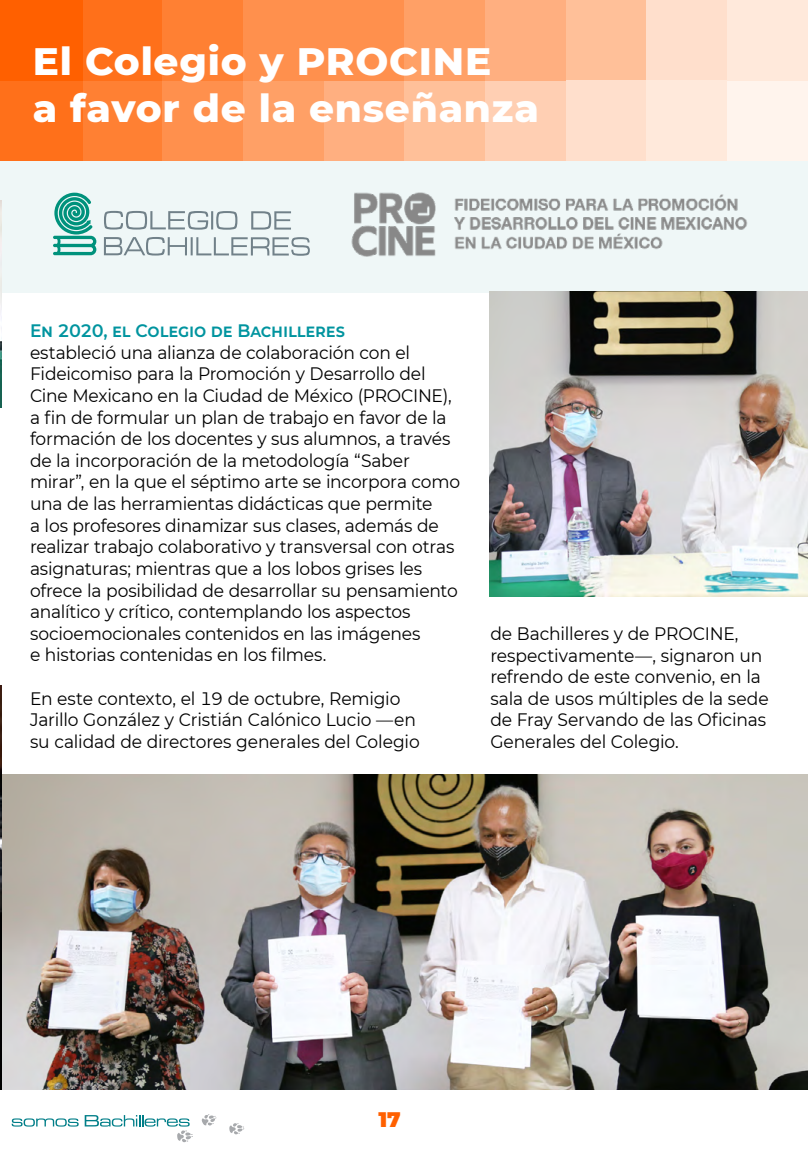
<style>
.page{position:relative;width:808px;height:1149px;background:#fff}
.page>*{position:absolute;margin:0;border:0;box-sizing:border-box;transform-origin:0 0}
.t1{font:800 39px/46.8px "Montserrat";letter-spacing:.02em;color:#fff}
.t2{font:900 21px "Montserrat";color:#ff6000}
.t3{font:18px/21.6px "Montserrat";letter-spacing:-.01em;color:#000;scale:.95 1}
.t4{font:600 18px "Montserrat";letter-spacing:-.01em;color:#00949f;scale:.95 1}
</style>
<div class="page">
<div style="left:238px;top:80px;width:86px;height:81px;background:#ffa066"></div>
<div style="left:238px;top:0;width:86px;height:81px;background:#ff904d"></div>
<div style="left:157px;top:80px;width:86px;height:81px;background:#ff904d"></div>
<div style="left:157px;top:0;width:86px;height:81px;background:#ff8033"></div>
<div style="left:81px;top:80px;width:81px;height:81px;background:#ff8033"></div>
<div style="left:81px;top:0;width:81px;height:81px;background:#ff701a"></div>
<div style="left:1px;top:80px;width:82px;height:81px;background:#ff701a"></div>
<div style="left:324px;top:80px;width:80px;height:81px;background:#ffaf80"></div>
<div style="left:485px;top:80px;width:81px;height:81px;background:#ffcfb3"></div>
<div style="left:404px;top:80px;width:81px;height:81px;background:#ffc099"></div>
<div style="left:1px;top:0;width:82px;height:81px;background:#ff6000"></div>
<div style="left:324px;top:0;width:80px;height:81px;background:#ff904d"></div>
<div style="left:485px;top:0;width:81px;height:81px;background:#ffaf80"></div>
<div style="left:404px;top:0;width:81px;height:81px;background:#ffa066"></div>
<div style="left:566px;top:0;width:80px;height:81px;background:#ffc099"></div>
<div style="left:646px;top:0;width:81px;height:81px;background:#ffdfcc"></div>
<div style="left:566px;top:80px;width:80px;height:81px;background:#ffdfcc"></div>
<div style="left:646px;top:80px;width:81px;height:81px;background:#ffe9db"></div>
<div style="left:727px;top:80px;width:81px;height:81px;background:#fff4ed"></div>
<div style="left:727px;top:0;width:81px;height:81px;background:#ffe9db"></div>
<svg style="left:229px;top:1123px;width:15px;height:11px"></svg>
<svg style="left:202px;top:1114px;width:14px;height:11px"></svg>
<svg style="left:12px;top:1118px;width:67px;height:8px"></svg>
<svg style="left:85px;top:1115px;width:108px;height:26px"></svg>
<div style="left:1px;top:161px;width:807px;height:131px;background:#eff7f7"></div>
<svg style="left:104px;top:211px;width:133px;height:19px"></svg>
<svg style="left:251px;top:211px;width:40px;height:18px"></svg>
<svg style="left:104px;top:237px;width:206px;height:19px"></svg>
<svg style="left:53px;top:192px;width:43px;height:63px"></svg>
<img style="left:351px;top:192px;width:397px;height:64px">
<img style="left:1px;top:774px;width:806px;height:315px">
<img style="left:489px;top:291px;width:319px;height:305px">
<img style="left:0;top:685px;width:1px;height:404px">
<img style="left:0;top:0;width:1px;height:200px">
<img style="left:0;top:200px;width:1px;height:207px">
<h1 class="t1" style="left:33px;top:35px;width:507px">El Colegio y PROCINE<br>a favor de la enseñanza</h1>
<p class="t4" style="left:30px;top:318px;width:333px">En 2020, el Colegio de Bachilleres</p>
<p class="t3" style="left:30px;top:341px;width:454px">estableció una alianza de colaboración con el Fideicomiso para la Promoción y Desarrollo del Cine Mexicano en la Ciudad de México (PROCINE), a fin de formular un plan de trabajo en favor de la formación de los docentes y sus alumnos, a través de la incorporación de la metodología “Saber mirar”, en la que el séptimo arte se incorpora como una de las herramientas didácticas que permite<br>a los profesores dinamizar sus clases, además de realizar trabajo colaborativo y transversal con otras asignaturas; mientras que a los lobos grises les ofrece la posibilidad de desarrollar su pensamiento analítico y crítico, contemplando los aspectos socioemocionales contenidos en las imágenes<br>e historias contenidas en los filmes.</p>
<p class="t3" style="left:30px;top:686px;width:412px">En este contexto, el 19 de octubre, Remigio<br>Jarillo González y Cristián Calónico Lucio —en su calidad de directores generales del Colegio</p>
<p class="t3" style="left:490px;top:622px;width:294px">de Bachilleres y de PROCINE, respectivamente—, signaron un refrendo de este convenio, en la sala de usos múltiples de la sede de Fray Servando de las Oficinas<br>Generales del Colegio.</p>
<p class="t2" style="left:378px;top:1102px;width:24px">17</p>
</div>
